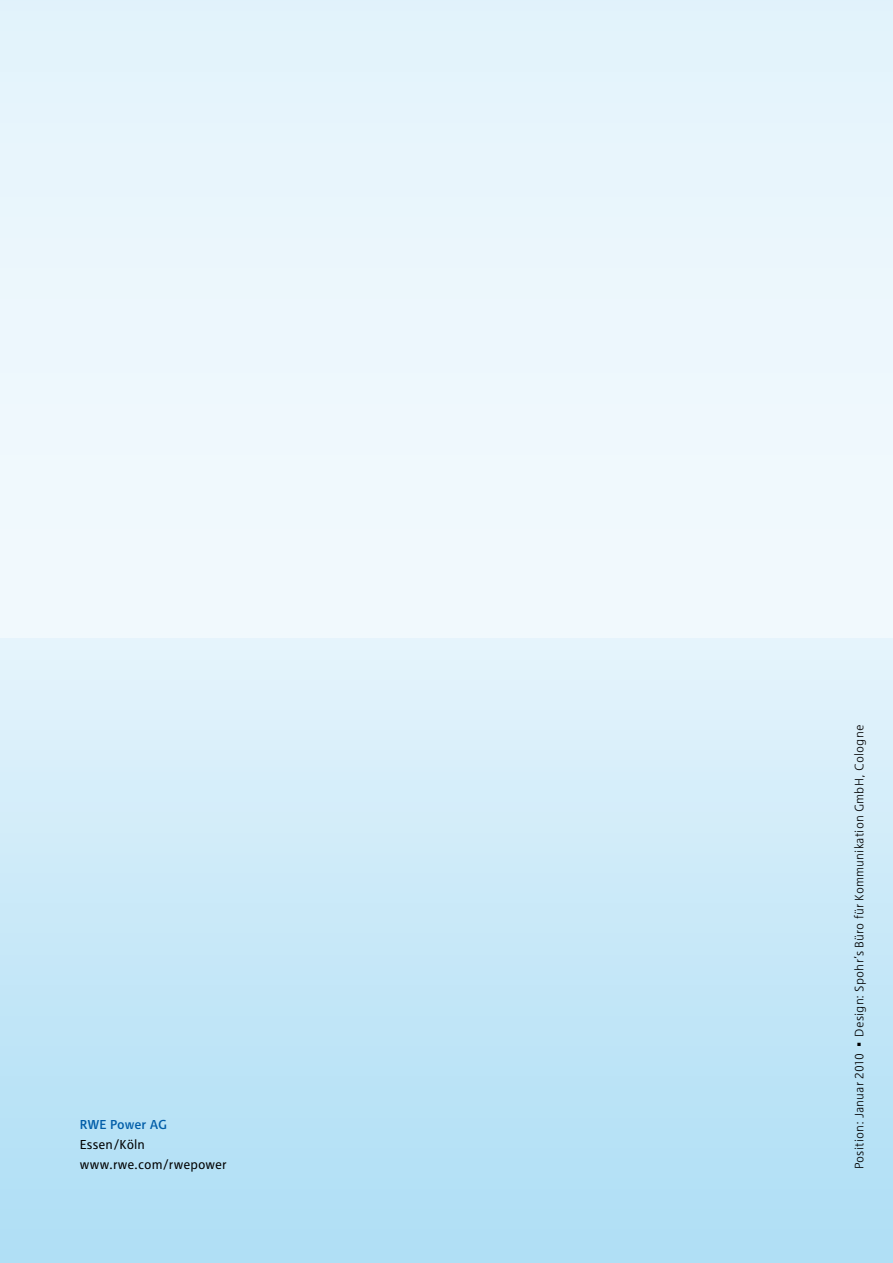
<style>
.page{position:relative;width:893px;height:1263px;background:#fff}
.page>*{position:absolute;margin:0;border:0;box-sizing:border-box;transform-origin:0 0}
.t1{font:13.5px/20.2px "RWE Text";letter-spacing:.005em;color:#000}
.t2{font:500 13.5px "RWE Text";letter-spacing:-.005em;color:#005da8}
.t3{font:300 12.75px "RWE Text";letter-spacing:.015em;color:#000}
</style>
<div class="page">
<div style="left:0;top:636px;width:893px;height:627px;background:linear-gradient(to bottom,#e4f3fb,#acddf5)"></div>
<div style="left:0;top:0;width:893px;height:638px;background:#edf7fd"></div>
<p class="t2" style="left:80px;top:1116px;width:89px">RWE Power AG</p>
<p class="t1" style="left:80px;top:1134px;width:148px">Essen/Köln www.rwe.com/rwepower</p>
<p class="t3" style="left:852px;top:1169px;width:446px;rotate:-90deg">Position: Januar 2010 • Design: Spohr’s Büro für Kommunikation GmbH, Cologne</p>
</div>
